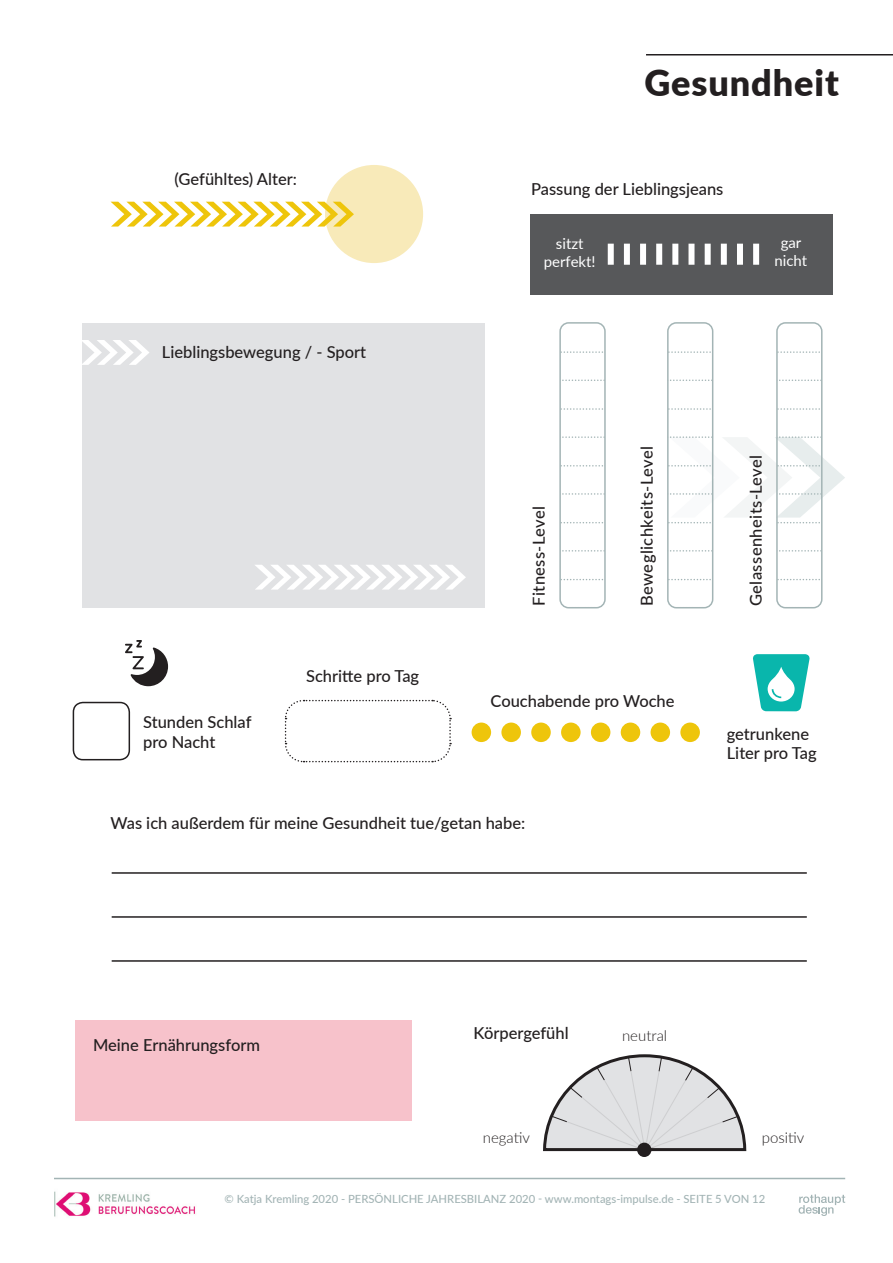
<style>
.page{position:relative;width:893px;height:1263px;background:#fff}
.page>*{position:absolute;margin:0;border:0;box-sizing:border-box;transform-origin:0 0}
.t1{font:900 36px "Lato";letter-spacing:.025em;color:#231f20}
.t2{font:500 16.5px/19.8px "Lato";color:#231f20}
.t3{font:500 16.5px "Lato";letter-spacing:.025em;color:#231f20}
.t4{font:15px/18px "Lato";color:#fff;text-align:center}
.t5{font:300 15px "Lato";color:#231f20}
.t6{font:500 11.25px "Lato";color:#a3b4b5}
</style>
<div class="page">
<img style="left:54px;top:1191px;width:141px;height:26px">
<hr style="left:54px;top:1178px;width:791px;height:1px;background:#a3b4b5">
<svg style="left:799px;top:1194px;width:46px;height:22px"></svg>
<div style="left:325px;top:165px;width:98px;height:98px;background:#f8eab9;border-radius:50%"></div>
<div style="left:76px;top:1020px;width:336px;height:100px;background:#f7c2cb"></div>
<div style="left:82px;top:323px;width:403px;height:285px;background:#e1e2e4"></div>
<svg style="left:671px;top:579px;width:39px;height:1px"></svg>
<svg style="left:671px;top:408px;width:39px;height:2px"></svg>
<svg style="left:670px;top:550px;width:40px;height:2px"></svg>
<svg style="left:670px;top:379px;width:40px;height:2px"></svg>
<svg style="left:671px;top:351px;width:39px;height:2px"></svg>
<div style="left:667px;top:322px;width:46px;height:286px;border:2px solid #a3b4b5;border-radius:9px"></div>
<svg style="left:780px;top:579px;width:39px;height:1px"></svg>
<svg style="left:780px;top:408px;width:39px;height:2px"></svg>
<svg style="left:779px;top:550px;width:40px;height:2px"></svg>
<svg style="left:668px;top:436px;width:177px;height:87px"></svg>
<svg style="left:779px;top:379px;width:40px;height:2px"></svg>
<svg style="left:780px;top:351px;width:39px;height:2px"></svg>
<div style="left:776px;top:322px;width:46px;height:286px;border:2px solid #a3b4b5;border-radius:9px"></div>
<svg style="left:562px;top:493px;width:40px;height:2px"></svg>
<svg style="left:563px;top:465px;width:40px;height:2px"></svg>
<svg style="left:563px;top:579px;width:40px;height:1px"></svg>
<svg style="left:562px;top:436px;width:40px;height:2px"></svg>
<svg style="left:563px;top:408px;width:40px;height:2px"></svg>
<svg style="left:562px;top:550px;width:40px;height:2px"></svg>
<svg style="left:563px;top:522px;width:40px;height:1px"></svg>
<svg style="left:562px;top:379px;width:40px;height:2px"></svg>
<svg style="left:563px;top:351px;width:40px;height:2px"></svg>
<div style="left:559px;top:322px;width:47px;height:286px;border:2px solid #a3b4b5;border-radius:9px"></div>
<svg style="left:284px;top:699px;width:168px;height:64px"></svg>
<svg style="left:111px;top:202px;width:243px;height:25px"></svg>
<div style="left:531px;top:214px;width:302px;height:80px;background:#57585a"></div>
<div style="left:608px;top:244px;width:6px;height:21px;background:#fff"></div>
<div style="left:624px;top:244px;width:6px;height:21px;background:#fff"></div>
<div style="left:640px;top:244px;width:6px;height:21px;background:#fff"></div>
<div style="left:656px;top:244px;width:6px;height:21px;background:#fff"></div>
<div style="left:672px;top:244px;width:6px;height:21px;background:#fff"></div>
<div style="left:688px;top:244px;width:6px;height:21px;background:#fff"></div>
<div style="left:705px;top:244px;width:6px;height:21px;background:#fff"></div>
<div style="left:721px;top:244px;width:6px;height:21px;background:#fff"></div>
<div style="left:737px;top:244px;width:6px;height:21px;background:#fff"></div>
<div style="left:753px;top:244px;width:6px;height:21px;background:#fff"></div>
<svg style="left:255px;top:565px;width:211px;height:25px"></svg>
<svg style="left:82px;top:340px;width:67px;height:25px"></svg>
<hr style="left:112px;top:916px;width:695px;height:2px;background:#231f20">
<hr style="left:112px;top:872px;width:695px;height:2px;background:#231f20">
<hr style="left:112px;top:960px;width:695px;height:2px;background:#231f20">
<svg style="left:543px;top:1054px;width:204px;height:98px"></svg>
<div style="left:472px;top:722px;width:19px;height:20px;background:#eec50b;border-radius:50%"></div>
<div style="left:561px;top:722px;width:20px;height:20px;background:#eec50b;border-radius:50%"></div>
<div style="left:651px;top:722px;width:19px;height:20px;background:#eec50b;border-radius:50%"></div>
<div style="left:531px;top:722px;width:20px;height:20px;background:#eec50b;border-radius:50%"></div>
<div style="left:621px;top:722px;width:19px;height:20px;background:#eec50b;border-radius:50%"></div>
<div style="left:591px;top:722px;width:19px;height:20px;background:#eec50b;border-radius:50%"></div>
<div style="left:680px;top:722px;width:20px;height:20px;background:#eec50b;border-radius:50%"></div>
<div style="left:501px;top:722px;width:20px;height:20px;background:#eec50b;border-radius:50%"></div>
<div style="left:637px;top:1143px;width:14px;height:14px;background:#231f20;border-radius:50%"></div>
<div style="left:73px;top:702px;width:57px;height:58px;border:2px solid #231f20;border-radius:10px"></div>
<svg style="left:753px;top:654px;width:57px;height:57px"></svg>
<svg style="left:125px;top:640px;width:43px;height:46px"></svg>
<hr style="left:646px;top:54px;width:247px;height:2px;background:#231f20">
<p class="t2" style="left:175px;top:168px;width:124px">(Gefühltes) Alter:</p>
<p class="t2" style="left:162px;top:341px;width:206px">Lieblingsbewegung / - Sport</p>
<p class="t2" style="left:306px;top:665px;width:115px">Schritte pro Tag</p>
<h1 class="t1" style="left:644px;top:56px;width:196px">Gesundheit</h1>
<p class="t2" style="left:531px;top:178px;width:194px">Passung der Lieblingsjeans</p>
<p class="t4" style="left:544px;top:234px;width:53px">sitzt perfekt!</p>
<p class="t4" style="left:774px;top:233px;width:34px">gar nicht</p>
<p class="t3" style="left:527px;top:606px;width:102px;rotate:-90deg">Fitness-Level</p>
<p class="t3" style="left:635px;top:606px;width:161px;rotate:-90deg">Beweglichkeits-Level</p>
<p class="t3" style="left:744px;top:606px;width:153px;rotate:-90deg">Gelassenheits-Level</p>
<p class="t2" style="left:490px;top:691px;width:186px">Couchabende pro Woche</p>
<p class="t2" style="left:143px;top:711px;width:110px">Stunden Schlaf pro Nacht</p>
<p class="t2" style="left:727px;top:723px;width:91px">getrunkene<br>Liter pro Tag</p>
<p class="t2" style="left:111px;top:813px;width:416px">Was ich außerdem für meine Gesundheit tue/getan habe:</p>
<p class="t2" style="left:93px;top:1034px;width:168px">Meine Ernährungsform</p>
<p class="t2" style="left:474px;top:1022px;width:97px">Körpergefühl</p>
<p class="t5" style="left:622px;top:1025px;width:47px">neutral</p>
<p class="t5" style="left:483px;top:1127px;width:49px">negativ</p>
<p class="t5" style="left:762px;top:1127px;width:44px">positiv</p>
<p class="t6" style="left:225px;top:1191px;width:542px">© Katja Kremling 2020 - PERSÖNLICHE JAHRESBILANZ 2020 - www.montags-impulse.de - SEITE 5 VON 12</p>
</div>
